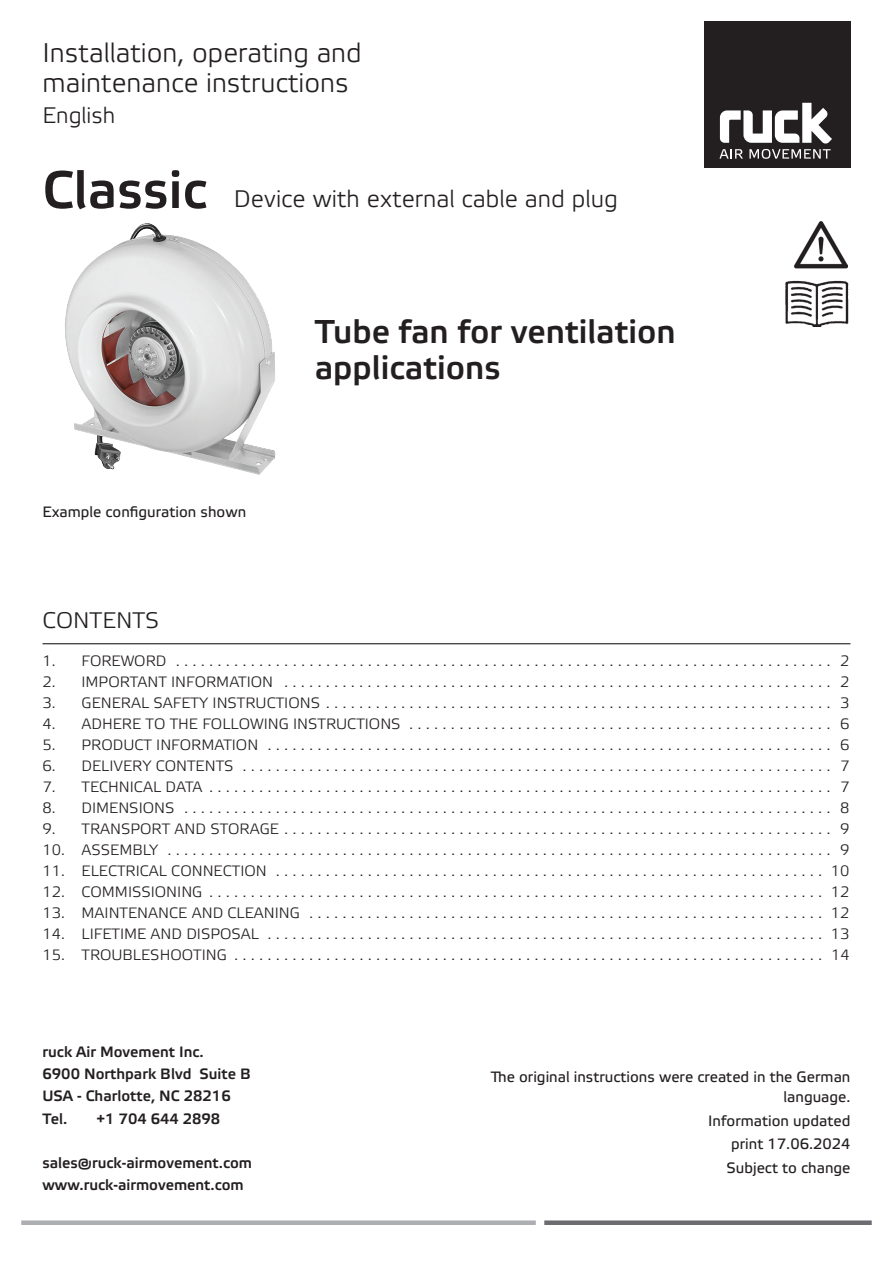
<style>
.page{position:relative;width:893px;height:1263px;background:#fff}
.page>*{position:absolute;margin:0;border:0;box-sizing:border-box;transform-origin:0 0}
.t1{font:500 52.5px "Etelka";color:#231f20}
.t2{font:500 33px/36px "Etelka";color:#231f20}
.t3{font:300 27px/30px "Etelka";color:#231f20}
.t4{font:300 24px "Etelka";color:#231f20}
.t5{font:300 22.5px "Etelka";color:#231f20}
.t6{font:15px "Arial";color:#231f20}
.t7{font:500 15px/22.2px "Etelka";color:#231f20}
.t8{font:15px/23.7px "Etelka Text";color:#231f20;text-align:right}
.s1{font-family:"Etelka";font-weight:300}
</style>
<div class="page">
<hr style="left:43px;top:643px;width:807px;height:1px;background:#231f20">
<div style="left:21px;top:1220px;width:515px;height:5px;background:#adaeb1"></div>
<div style="left:544px;top:1220px;width:328px;height:5px;background:#6c6c70"></div>
<img style="left:794px;top:221px;width:54px;height:48px">
<img style="left:785px;top:280px;width:64px;height:47px">
<div style="left:704px;top:21px;width:146px;height:147px;background:#231f20"></div>
<svg style="left:719px;top:103px;width:113px;height:56px"></svg>
<svg style="left:65px;top:223px;width:211px;height:252px"></svg>
<h3 class="t3" style="left:43px;top:39px;width:321px">Installation, operating and maintenance instructions</h3>
<h3 class="t5" style="left:43px;top:102px;width:74px">English</h3>
<h1 class="t1" style="left:43px;top:160px;width:166px">Classic</h1>
<h3 class="t4" style="left:234px;top:185px;width:385px">Device with external cable and plug</h3>
<h2 class="t2" style="left:315px;top:315px;width:363px">Tube fan for ventilation applications</h2>
<p class="t8" style="left:43px;top:501px;width:205px">Example configuration shown</p>
<h3 class="t5" style="left:43px;top:607px;width:118px">CONTENTS</h3>
<p class="t6" style="left:43px;top:651px;width:808px"><span class="s1">1. FOREWORD</span> . . . . . . . . . . . . . . . . . . . . . . . . . . . . . . . . . . . . . . . . . . . . . . . . . . . . . . . . . . . . . . . . . . . . . . . . . . . . . . . <span class="s1">2</span></p>
<p class="t6" style="left:43px;top:672px;width:808px"><span class="s1">2. IMPORTANT INFORMATION</span> . . . . . . . . . . . . . . . . . . . . . . . . . . . . . . . . . . . . . . . . . . . . . . . . . . . . . . . . . . . . . . . . . . <span class="s1">2</span></p>
<p class="t6" style="left:43px;top:693px;width:808px"><span class="s1">3. GENERAL SAFETY INSTRUCTIONS</span> . . . . . . . . . . . . . . . . . . . . . . . . . . . . . . . . . . . . . . . . . . . . . . . . . . . . . . . . . . . . . <span class="s1">3</span></p>
<p class="t6" style="left:43px;top:714px;width:808px"><span class="s1">4. ADHERE TO THE FOLLOWING INSTRUCTIONS</span> . . . . . . . . . . . . . . . . . . . . . . . . . . . . . . . . . . . . . . . . . . . . . . . . . . . <span class="s1">6</span></p>
<p class="t6" style="left:43px;top:735px;width:809px"><span class="s1">5. PRODUCT INFORMATION</span> . . . . . . . . . . . . . . . . . . . . . . . . . . . . . . . . . . . . . . . . . . . . . . . . . . . . . . . . . . . . . . . . . . . . <span class="s1">6</span></p>
<p class="t6" style="left:43px;top:756px;width:809px"><span class="s1">6. DELIVERY CONTENTS</span> . . . . . . . . . . . . . . . . . . . . . . . . . . . . . . . . . . . . . . . . . . . . . . . . . . . . . . . . . . . . . . . . . . . . . . . <span class="s1">7</span></p>
<p class="t6" style="left:43px;top:777px;width:809px"><span class="s1">7. TECHNICAL DATA</span> . . . . . . . . . . . . . . . . . . . . . . . . . . . . . . . . . . . . . . . . . . . . . . . . . . . . . . . . . . . . . . . . . . . . . . . . . . . <span class="s1">7</span></p>
<p class="t6" style="left:43px;top:798px;width:808px"><span class="s1">8. DIMENSIONS</span> . . . . . . . . . . . . . . . . . . . . . . . . . . . . . . . . . . . . . . . . . . . . . . . . . . . . . . . . . . . . . . . . . . . . . . . . . . . . . . <span class="s1">8</span></p>
<p class="t6" style="left:43px;top:819px;width:808px"><span class="s1">9. TRANSPORT AND STORAGE</span> . . . . . . . . . . . . . . . . . . . . . . . . . . . . . . . . . . . . . . . . . . . . . . . . . . . . . . . . . . . . . . . . . . <span class="s1">9</span></p>
<p class="t6" style="left:43px;top:840px;width:808px"><span class="s1">10. ASSEMBLY</span> . . . . . . . . . . . . . . . . . . . . . . . . . . . . . . . . . . . . . . . . . . . . . . . . . . . . . . . . . . . . . . . . . . . . . . . . . . . . . . . . <span class="s1">9</span></p>
<p class="t6" style="left:43px;top:861px;width:808px"><span class="s1">11. ELECTRICAL CONNECTION</span> . . . . . . . . . . . . . . . . . . . . . . . . . . . . . . . . . . . . . . . . . . . . . . . . . . . . . . . . . . . . . . . . . . <span class="s1">10</span></p>
<p class="t6" style="left:43px;top:882px;width:808px"><span class="s1">12. COMMISSIONING</span> . . . . . . . . . . . . . . . . . . . . . . . . . . . . . . . . . . . . . . . . . . . . . . . . . . . . . . . . . . . . . . . . . . . . . . . . . . <span class="s1">12</span></p>
<p class="t6" style="left:43px;top:903px;width:808px"><span class="s1">13. MAINTENANCE AND CLEANING</span> . . . . . . . . . . . . . . . . . . . . . . . . . . . . . . . . . . . . . . . . . . . . . . . . . . . . . . . . . . . . . . <span class="s1">12</span></p>
<p class="t6" style="left:43px;top:924px;width:808px"><span class="s1">14. LIFETIME AND DISPOSAL</span> . . . . . . . . . . . . . . . . . . . . . . . . . . . . . . . . . . . . . . . . . . . . . . . . . . . . . . . . . . . . . . . . . . . <span class="s1">13</span></p>
<p class="t6" style="left:43px;top:945px;width:808px"><span class="s1">15. TROUBLESHOOTING</span> . . . . . . . . . . . . . . . . . . . . . . . . . . . . . . . . . . . . . . . . . . . . . . . . . . . . . . . . . . . . . . . . . . . . . . . <span class="s1">14</span></p>
<p class="t7" style="left:43px;top:1041px;width:210px">ruck Air Movement Inc.<br>6900 Northpark Blvd Suite B<br>USA - Charlotte, NC 28216<br>Tel.</p>
<p class="t7" style="left:76px;top:1041px;width:136px">Ventilatoren GmbH</p>
<p class="t7" style="left:43px;top:1063px;width:125px">Max-Planck-St . 5</p>
<p class="t7" style="left:43px;top:1086px;width:228px">D-97944 Boxberg-Windischbuch</p>
<p class="t7" style="left:105px;top:1108px;width:136px">49 7930 9211-300</p>
<p class="t7" style="left:43px;top:1152px;width:94px;line-height:23.7px;text-align:right">info@ruck.eu .eu</p>
<p class="t7" style="left:97px;top:1108px;width:125px">+1 704 644 2898</p>
<p class="t7" style="left:43px;top:1152px;width:211px">sales@ruck-airmovement.com www.ruck-airmovement.com</p>
<p class="t8" style="left:491px;top:1068px;width:361px;line-height:19.5px">The original instructions were created in the German language.</p>
<p class="t8" style="left:708px;top:1109px;width:144px">Information updated print 17.06.2024<br>Subject to change</p>
<p class="t8" style="left:767px;top:1133px;width:43px">31 8</p>
<p class="t8" style="left:841px;top:1133px;width:11px">2</p>
</div>
